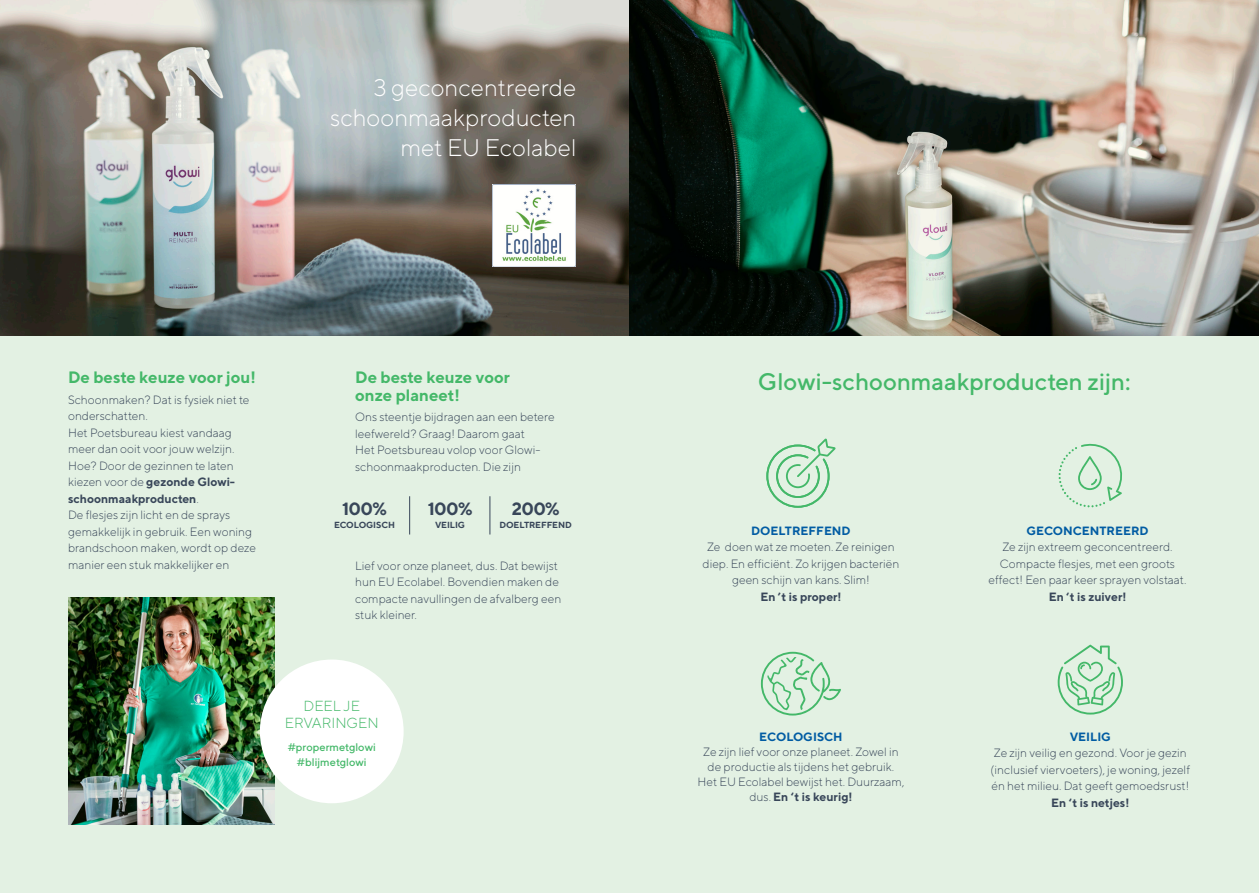
<style>
.page{position:relative;width:1259px;height:893px;background:#e3f1e3}
.page>*{position:absolute;margin:0;border:0;box-sizing:border-box;transform-origin:0 0}
.t1{font:300 24px/30px "TT Norms";color:#fff;text-align:right}
.t2{font:500 24px "TT Norms";color:#44b869}
.t3{font:700 17.7px "TT Norms";letter-spacing:-.035em;color:#384659}
.t4{font:700 16.5px/18px "TT Norms";color:#44b869}
.titeltje{font:300 14.55px/17px "TT Norms";color:#44b869;text-align:center}
.titeltje-2{font:300 12px/16.5px "TT Norms";color:#384659;text-align:center}
.titeltje-3{font:700 12px "TT Norms";color:#015ca3}
.titeltje-4{font:500 11.1px/15.6px "TT Norms";color:#44b869;text-align:center}
.t5{font:700 8.85px "TT Norms";letter-spacing:-.01em;color:#384659}
.s1{font-weight:700}
.s2{font-weight:700;color:#015ca3}
</style>
<div class="page">
<img style="left:0;top:0;width:1259px;height:336px">
<img style="left:493px;top:184px;width:82px;height:83px">
<hr style="left:489px;top:496px;width:1px;height:38px;background:#384659">
<hr style="left:409px;top:496px;width:1px;height:38px;background:#384659">
<svg style="left:766px;top:439px;width:69px;height:69px"></svg>
<svg style="left:1057px;top:645px;width:66px;height:69px"></svg>
<svg style="left:761px;top:652px;width:80px;height:63px"></svg>
<svg style="left:1058px;top:443px;width:64px;height:64px"></svg>
<img style="left:68px;top:597px;width:207px;height:228px">
<div style="left:260px;top:659px;width:144px;height:144px;background:#fff;border-radius:50%"></div>
<p class="t1" style="left:330px;top:72px;width:248px">3 geconcentreerde schoonmaakproducten met EU Ecolabel</p>
<p class="t4" style="left:68px;top:368px;width:189px">De beste keuze voor jou!</p>
<p class="titeltje-2" style="left:68px;top:391px;width:183px;text-align:left">Schoonmaken? Dat is fysiek niet te onderschatten.</p>
<p class="titeltje-2" style="left:68px;top:424px;width:190px;text-align:left">Het Poetsbureau kiest vandaag meer dan ooit voor jouw welzijn.<br>Hoe? Door de gezinnen te laten kiezen voor de <span class="s1">gezonde Glowi&shy;schoonmaakproducten</span>.<br>De flesjes zijn licht en de sprays gemakkelijk in gebruik. Een woning brandschoon maken, wordt op deze manier een stuk makkelijker en</p>
<p class="t4" style="left:355px;top:367px;width:156px">De beste keuze voor onze planeet!</p>
<p class="titeltje-2" style="left:355px;top:409px;width:201px;text-align:left">Ons steentje bijdragen aan een betere leefwereld? Graag! Daarom gaat<br>Het Poetsbureau volop voor Glowi&shy;schoonmaakproducten. Die zijn</p>
<p class="t3" style="left:342px;top:497px;width:46px">100%</p>
<p class="t5" style="left:334px;top:519px;width:62px">ECOLOGISCH</p>
<p class="t3" style="left:428px;top:497px;width:46px">100%</p>
<p class="t5" style="left:435px;top:519px;width:32px">VEILIG</p>
<p class="t3" style="left:512px;top:497px;width:49px">200%</p>
<p class="t5" style="left:499px;top:519px;width:74px">DOELTREFFEND</p>
<p class="titeltje-2" style="left:355px;top:557px;width:208px;text-align:left">Lief voor onze planeet, dus. Dat bewijst hun EU Ecolabel. Bovendien maken de compacte navullingen de afvalberg een stuk kleiner.</p>
<p class="titeltje" style="left:285px;top:697px;width:95px">DEEL JE<br>ERVARINGEN</p>
<p class="titeltje-4" style="left:288px;top:739px;width:90px">#propermetglowi #blijmetglowi</p>
<p class="t2" style="left:758px;top:366px;width:374px">Glowi-schoonmaakproducten zijn:</p>
<p class="titeltje-3" style="left:751px;top:523px;width:101px">DOELTREFFEND</p>
<p class="titeltje-2" style="left:702px;top:538px;width:198px">Ze doen wat ze moeten. Ze reinigen diep. En efficiënt. Zo krijgen bacteriën geen schijn van kans. Slim!<br><span class="s1">En ’t is proper!</span></p>
<p class="titeltje-2" style="left:697px;top:729px;width:208px;line-height:15px"><span class="s2">ECOLOGISCH<br></span>Ze zijn lief voor onze planeet. Zowel in de productie als tijdens het gebruik.<br>Het EU Ecolabel bewijst het. Duurzaam, dus. <span class="s1">En ‘t is keurig!</span></p>
<p class="titeltje-2" style="left:988px;top:522px;width:199px"><span class="s2">GECONCENTREERD<br></span>Ze zijn extreem geconcentreerd.<br>Compacte flesjes, met een groots effect! Een paar keer sprayen volstaat.<br><span class="s1">En ‘t is zuiver!</span></p>
<p class="titeltje-2" style="left:990px;top:728px;width:201px"><span class="s2">VEILIG<br></span>Ze zijn veilig en gezond. Voor je gezin (inclusief viervoeters), je woning, jezelf én het milieu. Dat geeft gemoedsrust!<br><span class="s1">En ‘t is netjes!</span></p>
</div>
